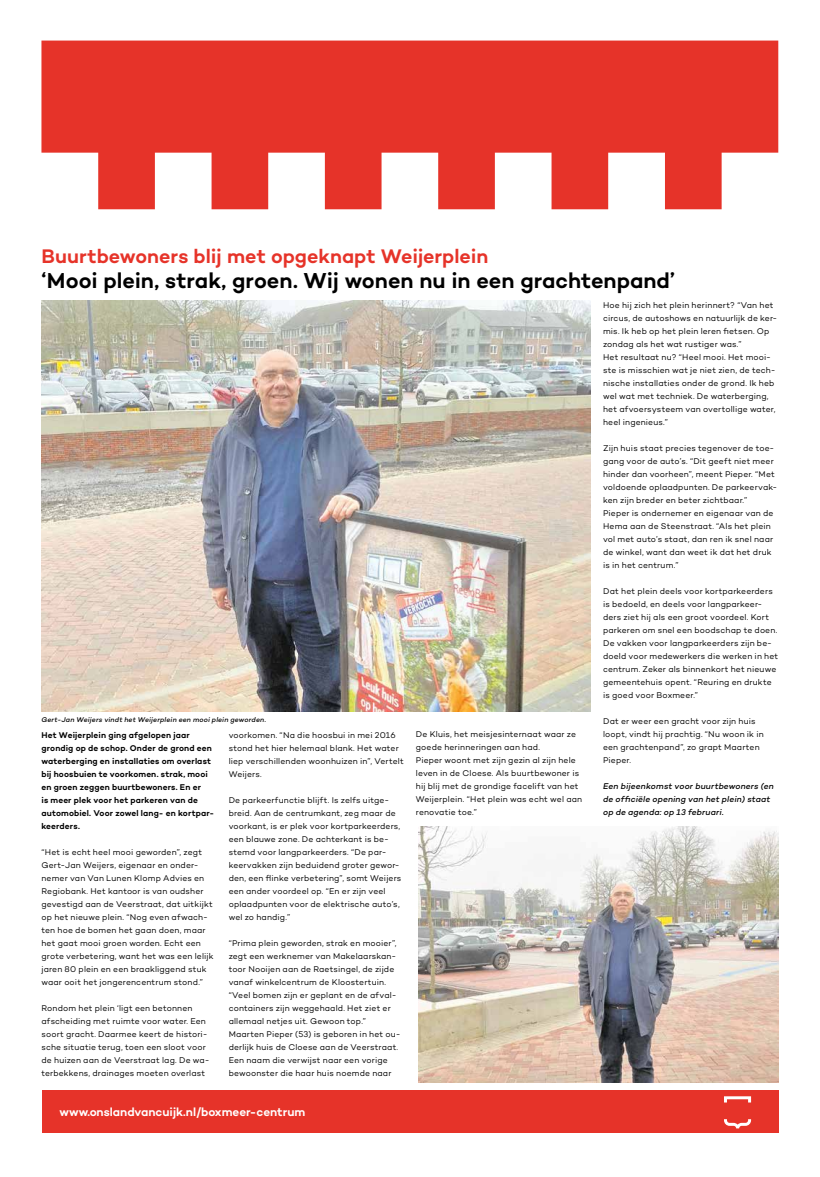
<style>
.page{position:relative;width:820px;height:1177px;background:#fff}
.page>*{position:absolute;margin:0;border:0;box-sizing:border-box;transform-origin:0 0}
.t1{font:600 22px "Campton";color:#000}
.t2{font:600 20px "Campton";color:#e63329}
.t3{font:600 12px "Campton";color:#fff}
.t4{font:8.5px/13px "Campton";letter-spacing:.015em;color:#000}
.t5{font:600 8.5px/13px "Campton";letter-spacing:.015em;color:#000}
.t6{font:italic 500 8.5px/13px "Campton";letter-spacing:.015em;color:#000}
.t7{font:italic 500 7px "Campton";letter-spacing:.02em;color:#000}
</style>
<div class="page">
<svg style="left:41px;top:41px;width:737px;height:168px;fill:#e63329"></svg>
<div style="left:42px;top:1089px;width:736px;height:43px;background:#e63329"></div>
<svg style="left:724px;top:1096px;width:26px;height:6px"></svg>
<svg style="left:724px;top:1119px;width:26px;height:9px"></svg>
<img style="left:41px;top:300px;width:549px;height:411px">
<img style="left:418px;top:826px;width:360px;height:256px">
<h2 class="t2" style="left:41px;top:243px;width:448px">Buurtbewoners blij met opgeknapt Weijerplein</h2>
<h1 class="t1" style="left:41px;top:266px;width:635px">‘Mooi plein, strak, groen. Wij wonen nu in een grachtenpand’</h1>
<p class="t7" style="left:41px;top:715px;width:226px">Gert-Jan Weijers vindt het Weijerplein een mooi plein geworden.</p>
<p class="t5" style="left:41px;top:728px;width:174px">Het Weijerplein ging afgelopen jaar grondig op de schop. Onder de grond een waterberging en installaties om overlast bij hoosbuien te voorkomen. strak, mooi en groen zeggen buurtbewoners. En er<br>is meer plek voor het parkeren van de automobiel. Voor zowel lang- en kortpar&shy;keerders.</p>
<p class="t4" style="left:41px;top:845px;width:173px">“Het is echt heel mooi geworden”, zegt Gert-Jan Weijers, eigenaar en onder&shy;nemer van Van Lunen Klomp Advies en Regiobank. Het kantoor is van oudsher gevestigd aan de Veerstraat, dat uitkijkt op het nieuwe plein. “Nog even afwach&shy;ten hoe de bomen het gaan doen, maar het gaat mooi groen worden. Echt een grote verbetering, want het was een lelijk jaren 80 plein en een braakliggend stuk waar ooit het jongerencentrum stond.”</p>
<p class="t4" style="left:41px;top:1001px;width:169px">Rondom het plein ‘ligt een betonnen afscheiding met ruimte voor water. Een soort gracht. Daarmee keert de histori&shy;sche situatie terug, toen een sloot voor de huizen aan de Veerstraat lag. De wa&shy;terbekkens, drainages moeten overlast</p>
<p class="t4" style="left:228px;top:728px;width:177px">voorkomen. “Na die hoosbui in mei 2016 stond het hier helemaal blank. Het water liep verschillenden woonhuizen in”, Vertelt Weijers.</p>
<p class="t4" style="left:228px;top:793px;width:174px">De parkeerfunctie blijft. Is zelfs uitge&shy;breid. Aan de centrumkant, zeg maar de voorkant, is er plek voor kortparkeerders, een blauwe zone. De achterkant is be&shy;stemd voor langparkeerders. “De par&shy;keervakken zijn beduidend groter gewor&shy;den, een flinke verbetering”, somt Weijers een ander voordeel op. “En er zijn veel oplaadpunten voor de elektrische auto’s, wel zo handig.”</p>
<p class="t4" style="left:228px;top:936px;width:173px">“Prima plein geworden, strak en mooier”, zegt een werknemer van Makelaarskan&shy;toor Nooijen aan de Raetsingel, de zijde vanaf winkelcentrum de Kloostertuin. “Veel bomen zijn er geplant en de afval&shy;containers zijn weggehaald. Het ziet er allemaal netjes uit. Gewoon top.” Maarten Pieper (53) is geboren in het ou&shy;derlijk huis de Cloese aan de Veerstraat.<br>Een naam die verwijst naar een vorige bewoonster die haar huis noemde naar</p>
<h3 class="t3" style="left:60px;top:1104px;width:247px">www.onslandvancuijk.nl/boxmeer-centrum</h3>
<p class="t4" style="left:415px;top:727px;width:168px">De Kluis, het meisjesinternaat waar ze goede herinneringen aan had.<br>Pieper woont met zijn gezin al zijn hele leven in de Cloese. Als buurtbewoner is hij blij met de grondige facelift van het Weijerplein. “Het plein was echt wel aan renovatie toe.”</p>
<p class="t4" style="left:603px;top:298px;width:176px">Hoe hij zich het plein herinnert? “Van het circus, de autoshows en natuurlijk de ker&shy;mis. Ik heb op het plein leren fietsen. Op zondag als het wat rustiger was.”<br>Het resultaat nu? “Heel mooi. Het mooi&shy;ste is misschien wat je niet zien, de tech&shy;nische installaties onder de grond. Ik heb wel wat met techniek. De waterberging, het afvoersysteem van overtollige water, heel ingenieus.”</p>
<p class="t4" style="left:603px;top:441px;width:176px">Zijn huis staat precies tegenover de toe&shy;gang voor de auto’s. “Dit geeft niet meer hinder dan voorheen”, meent Pieper. “Met voldoende oplaadpunten. De parkeervak&shy;ken zijn breder en beter zichtbaar.”<br>Pieper is ondernemer en eigenaar van de Hema aan de Steenstraat. “Als het plein vol met auto’s staat, dan ren ik snel naar de winkel, want dan weet ik dat het druk is in het centrum.”</p>
<p class="t4" style="left:603px;top:584px;width:177px">Dat het plein deels voor kortparkeerders is bedoeld, en deels voor langparkeer&shy;ders ziet hij als een groot voordeel. Kort parkeren om snel een boodschap te doen.<br>De vakken voor langparkeerders zijn be&shy;doeld voor medewerkers die werken in het centrum. Zeker als binnenkort het nieuwe gemeentehuis opent. “Reuring en drukte is goed voor Boxmeer.”</p>
<p class="t4" style="left:603px;top:714px;width:162px">Dat er weer een gracht voor zijn huis loopt, vindt hij prachtig. “Nu woon ik in een grachtenpand”, zo grapt Maarten<br>Pieper.</p>
<p class="t6" style="left:603px;top:779px;width:172px">Een bijeenkomst voor buurtbewoners (en de officiële opening van het plein) staat op de agenda: op 13 februari.</p>
</div>
